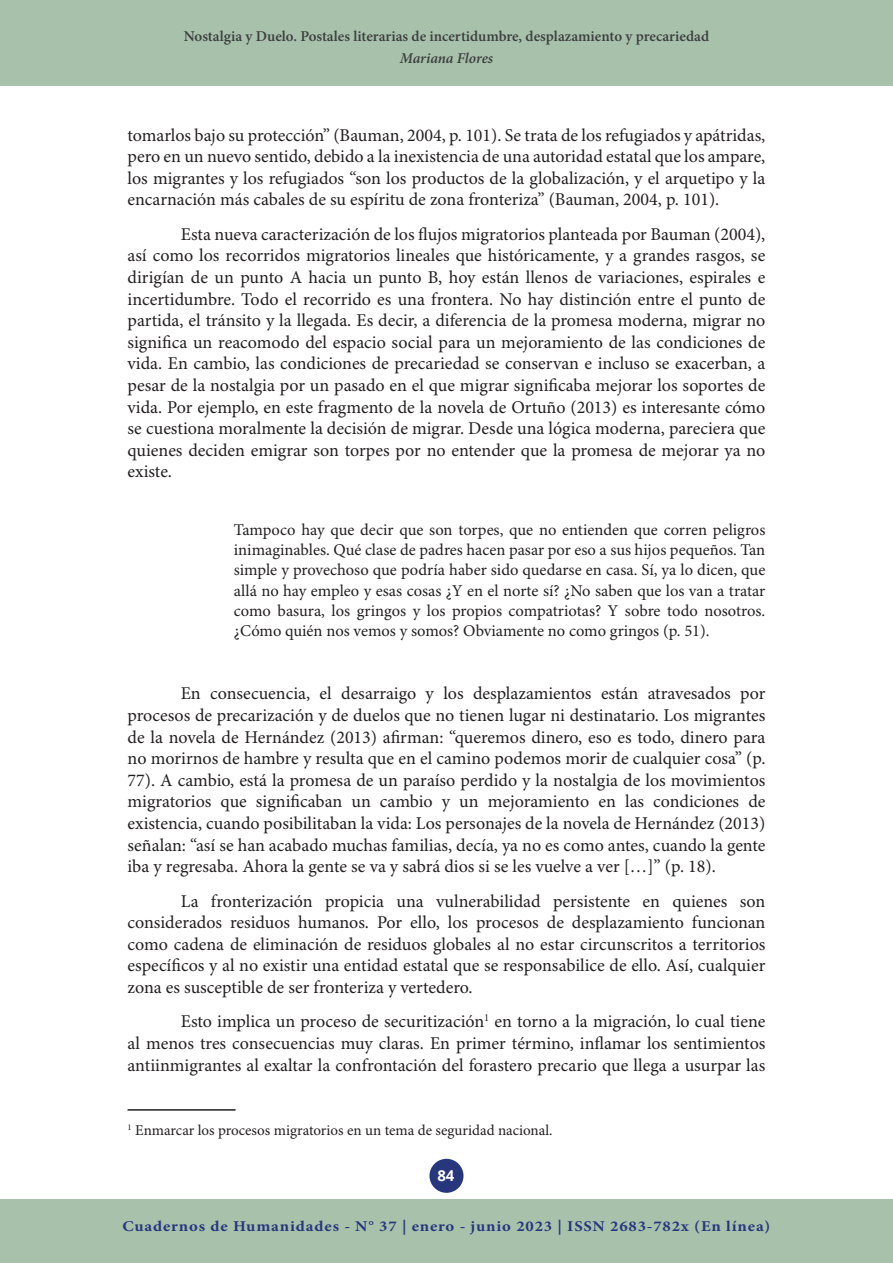
<style>
.page{position:relative;width:893px;height:1263px;background:#fff}
.page>*{position:absolute;margin:0;border:0;box-sizing:border-box;transform-origin:0 0}
.CUERPO{font:18px/21.6px "Minion Pro";color:#231f20;text-align:justify}
.CITA_CUERPO{font:16.5px/20.2px "Minion Pro";color:#231f20;text-align:justify}
.t1{font:600 15px "Minion Pro";color:#3e3e3f}
.t2{font:700 15px "Minion Pro";letter-spacing:.05em;color:#27377e;scale:1.11 1}
.FOOTNOTE{font:15px "Minion Pro";color:#231f20}
.t3{font:italic 600 15px "Minion Pro";letter-spacing:-.005em;color:#3e3e3f}
.t4{font:700 15px "Open Sans";color:#fff}
</style>
<div class="page">
<div style="left:429px;top:1159px;width:34px;height:34px;background:#27377e;border-radius:50%"></div>
<div style="left:0;top:0;width:893px;height:85px;background:#a7c1ab"></div>
<div style="left:0;top:1199px;width:893px;height:64px;background:#a7c1ab"></div>
<hr style="left:128px;top:1109px;width:108px;height:2px;background:#231f20">
<p class="t1" style="left:184px;top:26px;width:527px">Nostalgia y Duelo. Postales literarias de incertidumbre, desplazamiento y precariedad</p>
<p class="t3" style="left:400px;top:48px;width:95px">Mariana Flores</p>
<p class="CUERPO" style="left:128px;top:125px;width:639px">tomarlos bajo su protección” (Bauman, 2004, p. 101). Se trata de los refugiados y apátridas, pero en un nuevo sentido, debido a la inexistencia de una autoridad estatal que los ampare, los migrantes y los refugiados “son los productos de la globalización, y el arquetipo y la encarnación más cabales de su espíritu de zona fronteriza” (Bauman, 2004, p. 101).</p>
<p class="CUERPO" style="left:128px;top:224px;width:639px;text-indent:53px">Esta nueva caracterización de los flujos migratorios planteada por Bauman (2004), así como los recorridos migratorios lineales que históricamente, y a grandes rasgos, se dirigían de un punto A hacia un punto B, hoy están llenos de variaciones, espirales e incertidumbre. Todo el recorrido es una frontera. No hay distinción entre el punto de partida, el tránsito y la llegada. Es decir, a diferencia de la promesa moderna, migrar no significa un reacomodo del espacio social para un mejoramiento de las condiciones de vida. En cambio, las condiciones de precariedad se conservan e incluso se exacerban, a pesar de la nostalgia por un pasado en el que migrar significaba mejorar los soportes de vida. Por ejemplo, en este fragmento de la novela de Ortuño (2013) es interesante cómo se cuestiona moralmente la decisión de migrar. Desde una lógica moderna, pareciera que quienes deciden emigrar son torpes por no entender que la promesa de mejorar ya no existe.</p>
<p class="CITA_CUERPO" style="left:234px;top:520px;width:533px">Tampoco hay que decir que son torpes, que no entienden que corren peligros inimaginables. Qué clase de padres hacen pasar por eso a sus hijos pequeños. Tan simple y provechoso que podría haber sido quedarse en casa. Sí, ya lo dicen, que allá no hay empleo y esas cosas ¿Y en el norte sí? ¿No saben que los van a tratar como basura, los gringos y los propios compatriotas? Y sobre todo nosotros. ¿Cómo quién nos vemos y somos? Obviamente no como gringos (p. 51).</p>
<p class="CUERPO" style="left:128px;top:683px;width:639px;text-indent:53px">En consecuencia, el desarraigo y los desplazamientos están atravesados por procesos de precarización y de duelos que no tienen lugar ni destinatario. Los migrantes de la novela de Hernández (2013) afirman: “queremos dinero, eso es todo, dinero para no morirnos de hambre y resulta que en el camino podemos morir de cualquier cosa” (p.<br>77). A cambio, está la promesa de un paraíso perdido y la nostalgia de los movimientos migratorios que significaban un cambio y un mejoramiento en las condiciones de existencia, cuando posibilitaban la vida: Los personajes de la novela de Hernández (2013) señalan: “así se han acabado muchas familias, decía, ya no es como antes, cuando la gente iba y regresaba. Ahora la gente se va y sabrá dios si se les vuelve a ver […]” (p. 18).</p>
<p class="CUERPO" style="left:128px;top:891px;width:639px;text-indent:53px">La fronterización propicia una vulnerabilidad persistente en quienes son considerados residuos humanos. Por ello, los procesos de desplazamiento funcionan como cadena de eliminación de residuos globales al no estar circunscritos a territorios específicos y al no existir una entidad estatal que se responsabilice de ello. Así, cualquier zona es susceptible de ser fronteriza y vertedero.</p>
<p class="CUERPO" style="left:128px;top:1011px;width:639px;text-indent:53px">Esto implica un proceso de securitización<sup>1</sup> en torno a la migración, lo cual tiene al menos tres consecuencias muy claras. En primer término, inflamar los sentimientos antiinmigrantes al exaltar la confrontación del forastero precario que llega a usurpar las</p>
<p class="FOOTNOTE" style="left:128px;top:1122px;width:426px"><sup>1</sup> Enmarcar los procesos migratorios en un tema de seguridad nacional.</p>
<p class="t4" style="left:437px;top:1165px;width:19px">84</p>
<p class="t2" style="left:122px;top:1216px;width:585px">Cuadernos de Humanidades - N° 37 | enero - junio 2023 | ISSN 2683-782x (En línea)</p>
</div>
